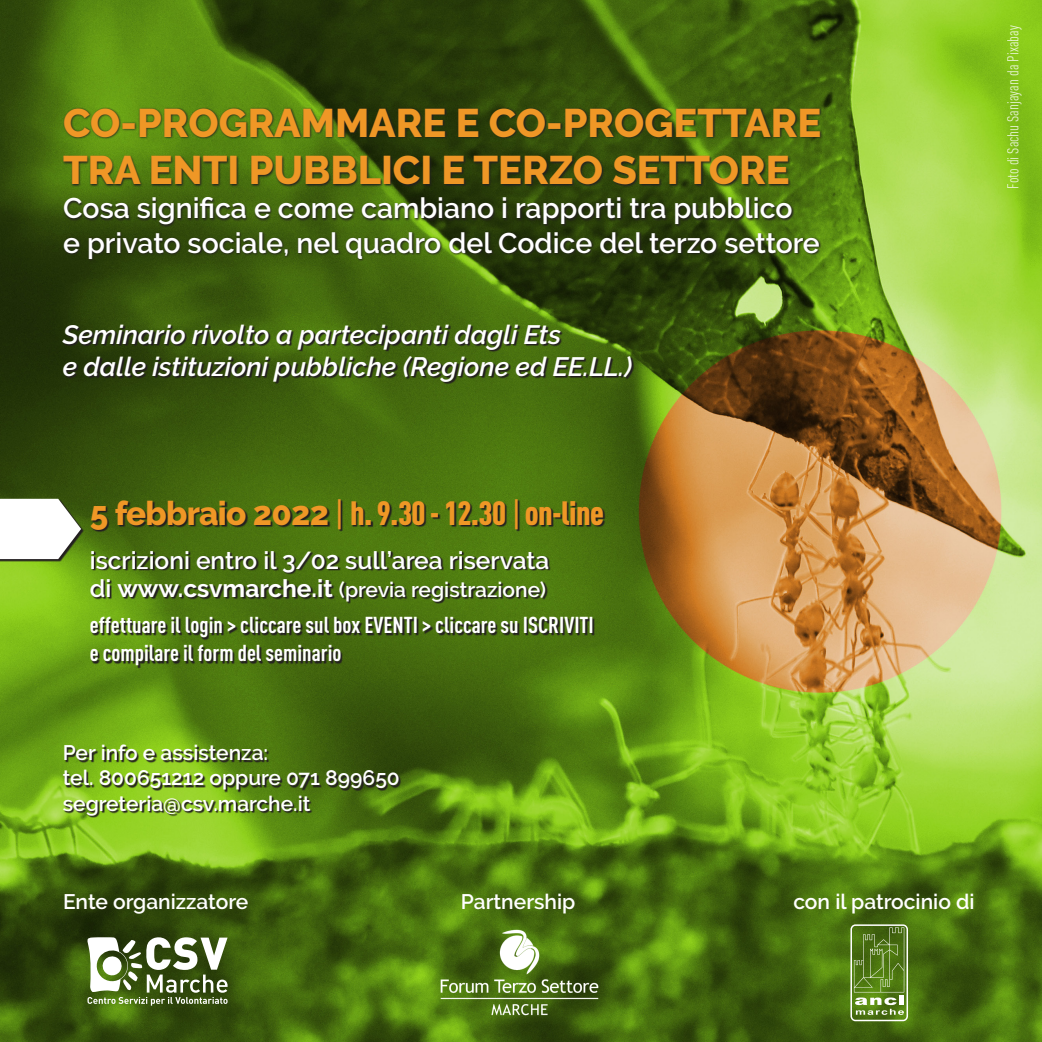
<style>
.page{position:relative;width:1042px;height:1042px;background:#fff}
.page>*{position:absolute;margin:0;border:0;box-sizing:border-box;transform-origin:0 0}
.t1{font:800 39.73px "Raleway";color:#ef9726}
.t2{font:900 33.25px "DIN Cond";letter-spacing:-.02em;color:#ef9726}
.t3{font:600 28.35px "Raleway";color:#fff}
.t4{font:italic 600 26.6px "Raleway";color:#fff}
.t5{font:600 24.5px "Raleway";color:#fff}
.t6{font:700 22.75px "DIN Cond";color:#fff}
.t7{font:600 21px "Raleway";color:#fff}
.t8{font:15.75px "DIN Cond";color:#fff}
.s1{font-family:"Raleway";font-weight:800}
.s2{font-family:"Raleway";font-weight:500}
.s3{font-size:24.5px}
.s4{font-weight:700;font-size:24.5px}
</style>
<div class="page">
<img style="left:0;top:0;width:1042px;height:1042px">
<svg style="left:63px;top:326px;width:571px;height:492px;background:#486c11"></svg>
<svg style="left:62px;top:107px;width:761px;height:155px;background:#354c11"></svg>
<svg style="left:0;top:499px;width:84px;height:63px"></svg>
<svg style="left:0;top:499px;width:81px;height:60px"></svg>
<svg style="left:85px;top:937px;width:143px;height:68px"></svg>
<svg style="left:850px;top:924px;width:58px;height:97px;background:#6e8f3e"></svg>
<img style="left:440px;top:930px;width:158px;height:86px">
<p class="t1" style="left:63px;top:100px;width:759px">CO-PROGRAMMARE E CO-PROGETTARE</p>
<p class="t1" style="left:63px;top:148px;width:728px">TRA ENTI PUBBLICI E TERZO SETTORE</p>
<p class="t3" style="left:63px;top:192px;width:731px">Cosa significa e come cambiano i rapporti tra pubblico</p>
<p class="t3" style="left:63px;top:226px;width:758px">e privato sociale, nel quadro del Codice del terzo settore</p>
<p class="t4" style="left:63px;top:320px;width:500px">Seminario rivolto a partecipanti dagli Ets</p>
<p class="t4" style="left:63px;top:351px;width:571px">e dalle istituzioni pubbliche (Regione ed EE.LL.)</p>
<p class="t8" style="left:1004px;top:189px;width:165px;rotate:-90deg">Foto di Sachu Sanjayan da Pixabay</p>
<p class="t2" style="left:90px;top:492px;width:516px"><span class="s1">5 febbraio 2022</span> <span class="s2">|</span> h. 9.30 - 12.30 <span class="s2">|</span> on-line</p>
<p class="t5" style="left:90px;top:546px;width:461px">iscrizioni entro il 3/02 sull’area riservata</p>
<p class="t7" style="left:90px;top:577px;width:458px"><span class="s3">di</span> <span class="s4">www.csvmarche.it</span> (previa registrazione)</p>
<p class="t6" style="left:90px;top:611px;width:505px">effettuare il login &gt; cliccare sul box EVENTI &gt; cliccare su ISCRIVITI</p>
<p class="t6" style="left:90px;top:639px;width:253px">e compilare il form del seminario</p>
<p class="t7" style="left:63px;top:741px;width:207px">Per info e assistenza:</p>
<p class="t7" style="left:63px;top:766px;width:338px">tel. 800651212 oppure 071 899650</p>
<p class="t7" style="left:63px;top:791px;width:249px">segreteria@csv.marche.it</p>
<p class="t7" style="left:63px;top:889px;width:187px">Ente organizzatore</p>
<p class="t7" style="left:461px;top:889px;width:116px">Partnership</p>
<p class="t7" style="left:793px;top:889px;width:183px">con il patrocinio di</p>
</div>
